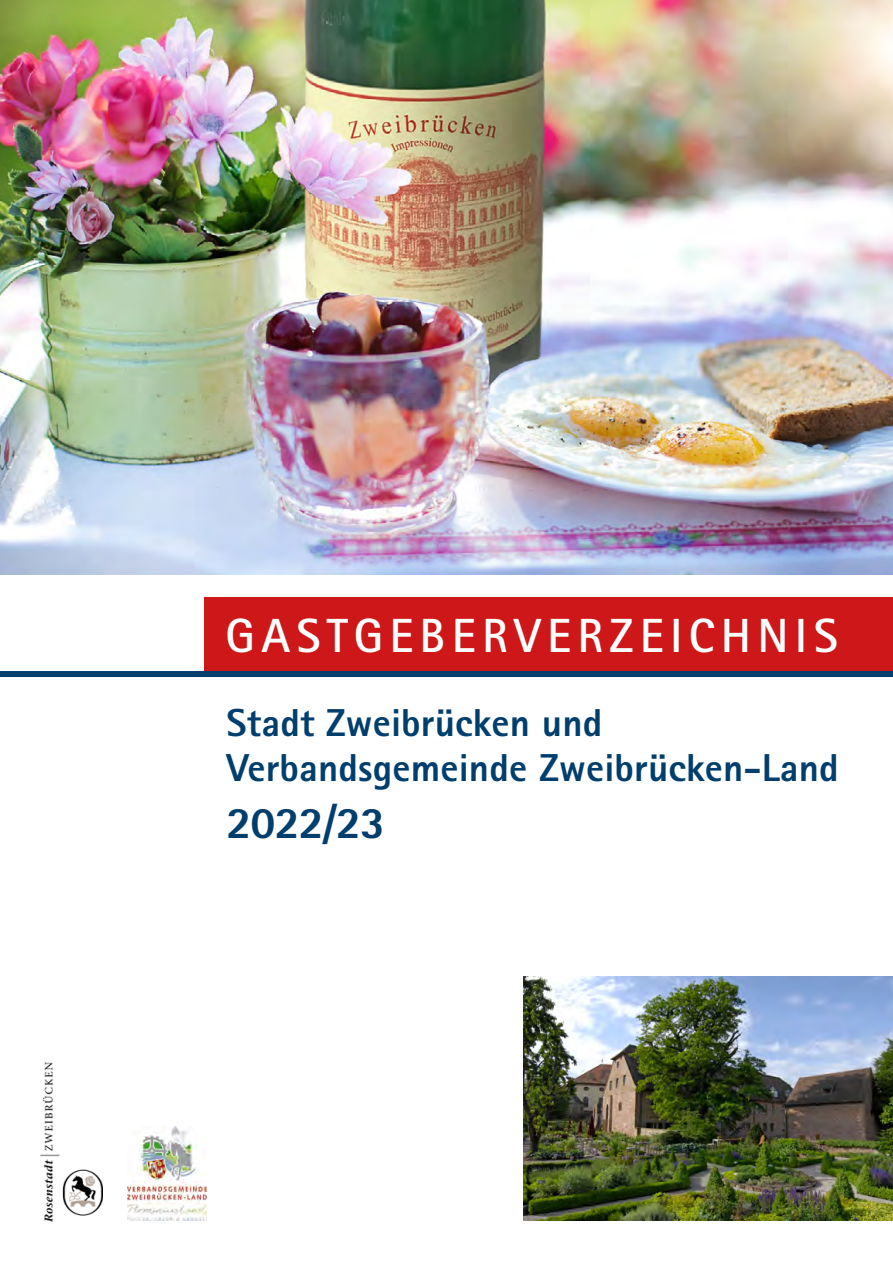
<style>
.page{position:relative;width:893px;height:1263px;background:#fff}
.page>*{position:absolute;margin:0;border:0;box-sizing:border-box;transform-origin:0 0}
.t1{font:700 48px "Rotis Sans Serif";letter-spacing:.13em;color:#fff}
.t2{font:800 45px "Rotis Sans Serif";letter-spacing:-.02em;color:#003e6d}
.t3{font:800 39px/45px "Rotis Sans Serif";letter-spacing:.005em;color:#003e6d}
</style>
<div class="page">
<img style="left:0;top:0;width:893px;height:574px">
<div style="left:204px;top:597px;width:689px;height:77px;background:#cd1719"></div>
<img style="left:524px;top:976px;width:369px;height:244px">
<img style="left:127px;top:1126px;width:79px;height:95px">
<div style="left:0;top:671px;width:893px;height:6px;background:#003e6d"></div>
<img style="left:40px;top:1062px;width:63px;height:159px">
<p class="t1" style="left:225px;top:605px;width:614px">GASTGEBERVERZEICHNIS</p>
<p class="t3" style="left:226px;top:699px;width:614px">Stadt Zweibrücken und<br>Verbandsgemeinde Zweibrücken-Land</p>
<p class="t2" style="left:226px;top:794px;width:160px">2022/23</p>
</div>
